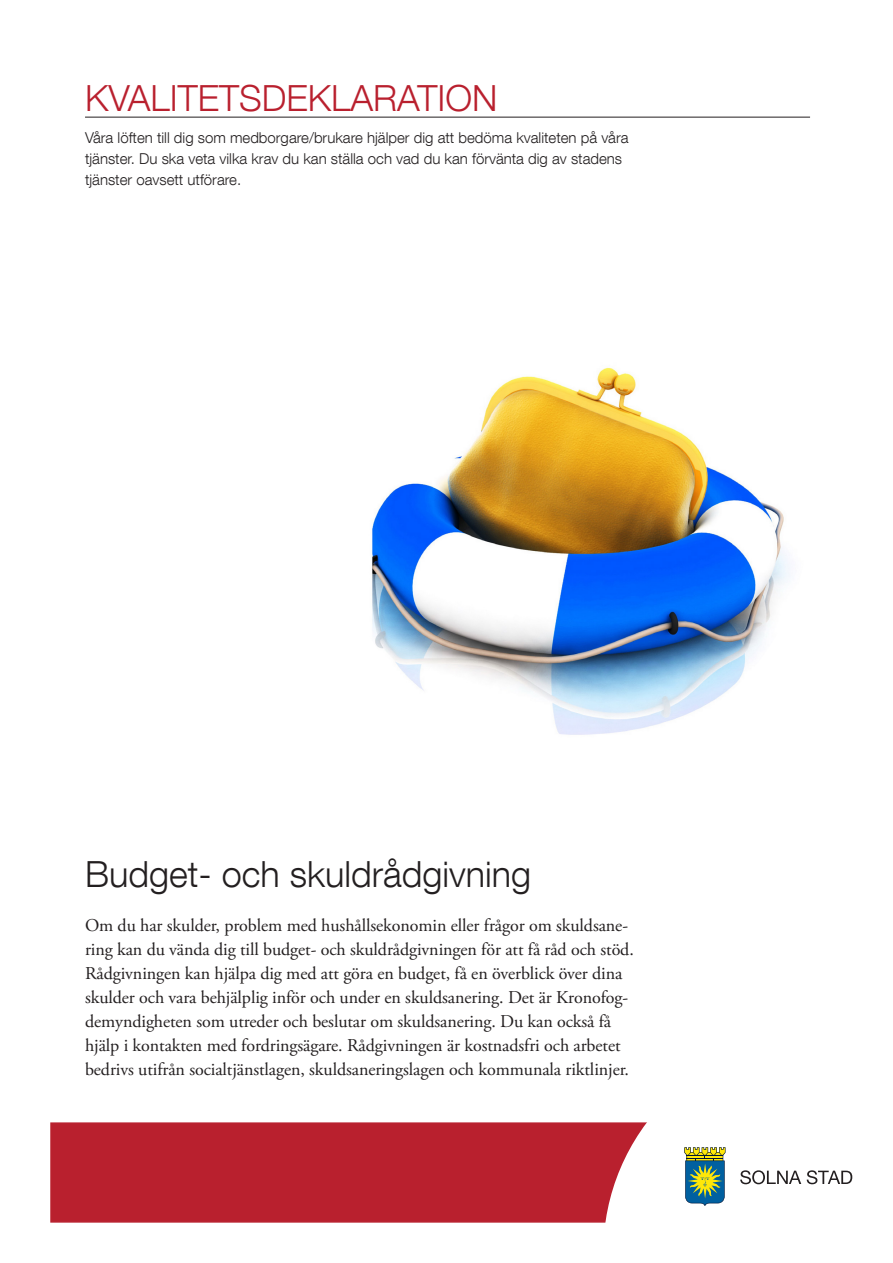
<style>
.page{position:relative;width:893px;height:1263px;background:#fff}
.page>*{position:absolute;margin:0;border:0;box-sizing:border-box;transform-origin:0 0}
.t1{font:300 36px "Helvetica Neue LT Com";color:#231f20}
.t2{font:300 36px "Helvetica Neue LT Com";color:#b9202e}
.t3{font:18px/24px "Adobe Garamond Pro";letter-spacing:-.005em;color:#231f20}
.t4{font:300 15px/21px "Helvetica Neue LT Com";color:#231f20}
</style>
<div class="page">
<div style="left:50px;top:1122px;width:803px;height:100px;background:#b9202e;border:2px solid #b9202e"></div>
<svg style="left:603px;top:1122px;width:250px;height:101px;background:#f8ebec"></svg>
<svg style="left:740px;top:1170px;width:61px;height:14px"></svg>
<svg style="left:807px;top:1170px;width:45px;height:14px"></svg>
<svg style="left:684px;top:1147px;width:41px;height:59px;background:#699270"></svg>
<img style="left:337px;top:282px;width:471px;height:471px;border-radius:235px">
<hr style="left:85px;top:117px;width:725px;height:1px;background:#231f20">
<p class="t2" style="left:85px;top:76px;width:414px">KVALITETSDEKLARATION</p>
<p class="t4" style="left:85px;top:126px;width:545px">Våra löften till dig som medborgare/brukare hjälper dig att bedöma kvaliteten på våra tjänster. Du ska veta vilka krav du kan ställa och vad du kan förvänta dig av stadens tjänster oavsett utförare.</p>
<p class="t1" style="left:85px;top:852px;width:448px">Budget- och skuldrådgivning</p>
<p class="t3" style="left:85px;top:913px;width:550px">Om du har skulder, problem med hushållsekonomin eller frågor om skuldsane&shy;ring kan du vända dig till budget- och skuldrådgivningen för att få råd och stöd.<br>Rådgivningen kan hjälpa dig med att göra en budget, få en överblick över dina skulder och vara behjälplig inför och under en skuldsanering. Det är Kronofog&shy;demyndigheten som utreder och beslutar om skuldsanering. Du kan också få hjälp i kontakten med fordringsägare. Rådgivningen är kostnadsfri och arbetet bedrivs utifrån socialtjänstlagen, skuldsaneringslagen och kommunala riktlinjer.</p>
</div>
